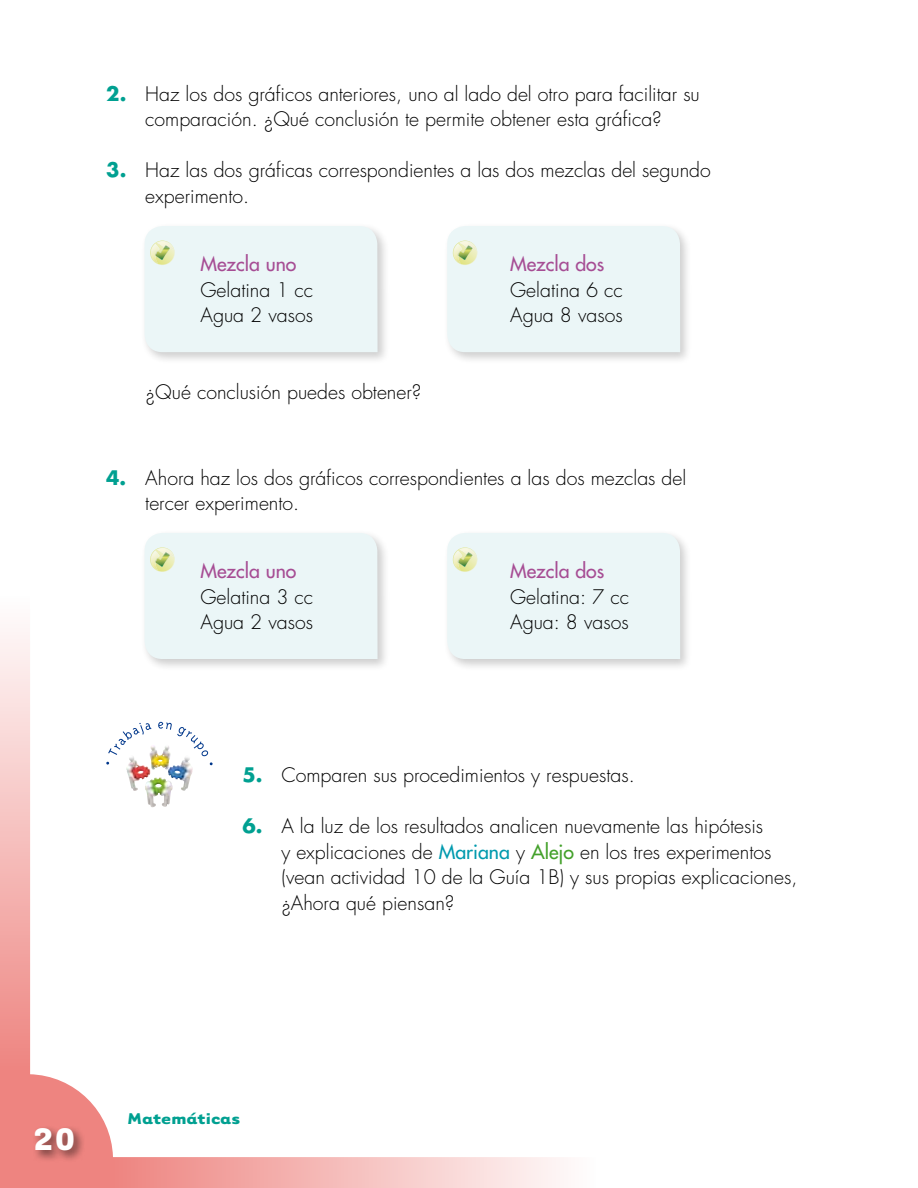
<style>
.page{position:relative;width:918px;height:1188px;background:#fff}
.page>*{position:absolute;margin:0;border:0;box-sizing:border-box;transform-origin:0 0}
.t1{font:700 36px "Tarzana Wide";color:#fff}
.t2{font:300 19.5px/25.5px "Futura";color:#000}
.t3{font:19.5px "Futura";color:#a64d94}
.t4{font:700 18px "Tarzana Wide";color:#00a091}
.s1{font-weight:700;color:#00a091}
.s2{font-weight:400;color:#009aae}
.s3{font-weight:400;color:#44a12b}
</style>
<div class="page">
<div style="left:141px;top:222px;width:249px;height:143px;background:#000;opacity:.2"></div>
<div style="left:443px;top:222px;width:250px;height:143px;background:#000;opacity:.2"></div>
<div style="left:443px;top:529px;width:250px;height:142px;background:#000;opacity:.2"></div>
<div style="left:145px;top:226px;width:233px;height:126px;background:#ebf6f7"></div>
<div style="left:447px;top:226px;width:233px;height:126px;background:#ebf6f7"></div>
<svg style="left:0;top:533px;width:680px;height:655px"></svg>
<p class="t2" style="left:106px;top:81px;width:595px;text-align:center"><span class="s1">2.</span> Haz los dos gráficos anteriores, uno al lado del otro para facilitar su comparación. ¿Qué conclusión te permite obtener esta gráfica?</p>
<p class="t2" style="left:145px;top:158px;width:567px;text-indent:-39px"><span class="s1">3.</span> Haz las dos gráficas correspondientes a las dos mezclas del segundo experimento.</p>
<p class="t3" style="left:201px;top:251px;width:97px">Mezcla uno</p>
<p class="t2" style="left:201px;top:278px;width:114px">Gelatina 1 cc<br>Agua 2 vasos</p>
<p class="t2" style="left:146px;top:379px;width:277px">¿Qué conclusión puedes obtener?</p>
<p class="t3" style="left:510px;top:251px;width:96px">Mezcla dos</p>
<p class="t2" style="left:510px;top:278px;width:114px">Gelatina 6 cc<br>Agua 8 vasos</p>
<p class="t2" style="left:145px;top:466px;width:543px;text-indent:-39px"><span class="s1">4.</span> Ahora haz los dos gráficos correspondientes a las dos mezclas del tercer experimento.</p>
<p class="t3" style="left:201px;top:558px;width:97px">Mezcla uno</p>
<p class="t2" style="left:201px;top:584px;width:114px">Gelatina 3 cc<br>Agua 2 vasos</p>
<p class="t3" style="left:510px;top:558px;width:96px">Mezcla dos</p>
<p class="t2" style="left:510px;top:584px;width:120px">Gelatina: 7 cc<br>Agua: 8 vasos</p>
<p class="t2" style="left:242px;top:763px;width:394px"><span class="s1">5.</span> Comparen sus procedimientos y respuestas.</p>
<p class="t2" style="left:281px;top:814px;width:518px;text-indent:-39px"><span class="s1">6.</span> A la luz de los resultados analicen nuevamente las hipótesis<br>y explicaciones de <span class="s2">Mariana</span> y <span class="s3">Alejo</span> en los tres experimentos (vean actividad 10 de la Guía 1B) y sus propias explicaciones, ¿Ahora qué piensan?</p>
<h1 class="t1" style="left:32px;top:1115px;width:45px">20</h1>
<p class="t4" style="left:128px;top:1106px;width:114px">Matemáticas</p>
</div>
